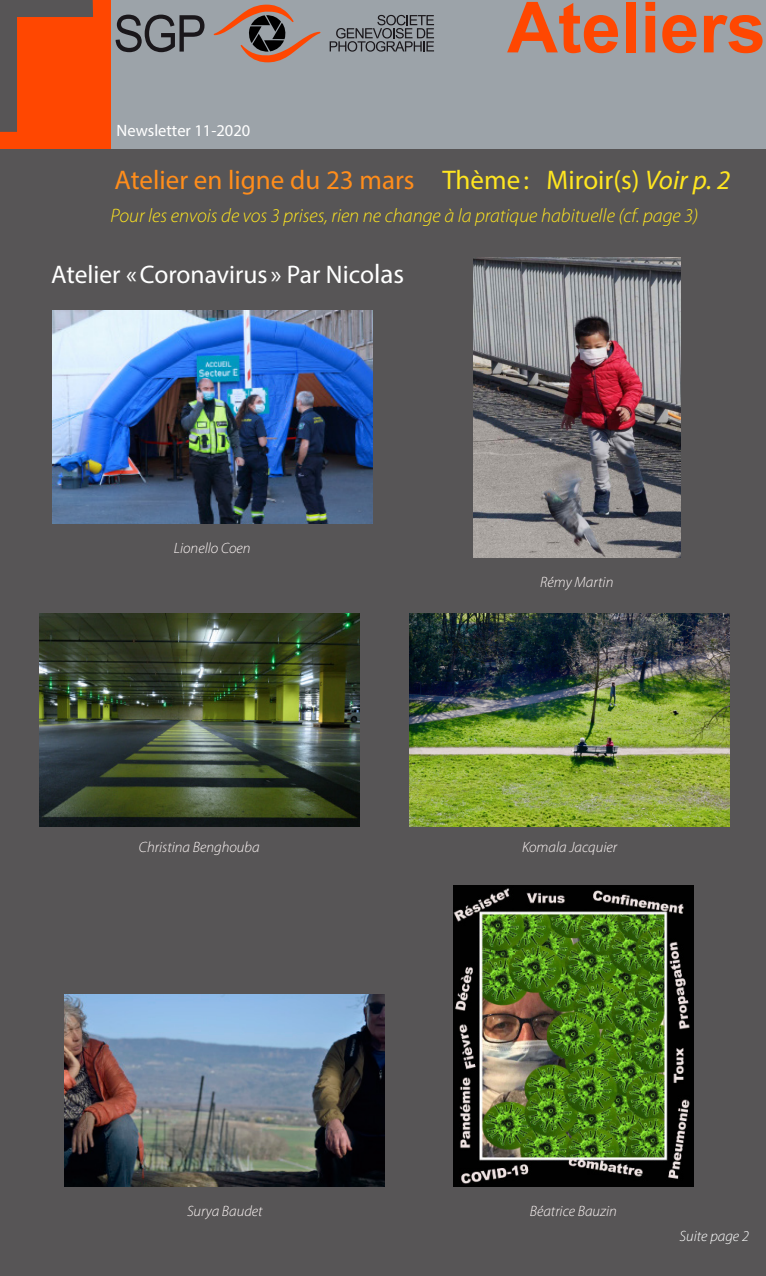
<style>
.page{position:relative;width:766px;height:1276px;background:#fff}
.page>*{position:absolute;margin:0;border:0;box-sizing:border-box;transform-origin:0 0}
.t1{font:700 70.5px "Arial";color:#ff4701}
.t2{font:27px "Myriad Pro";color:#ff8d1b}
.t3{font:25.5px "Myriad Pro";color:#fff}
.t4{font:italic 300 19.5px "Myriad Pro";color:#ffe620}
.t5{font:16.5px "Myriad Pro";color:#fff}
.t6{font:italic 300 15px "Myriad Pro";color:#fef7f6}
.t7{font:italic 300 15px "Myriad Pro";color:#fff}
.s1{color:#ffe620}
.s2{font-style:italic;color:#ffe620}
.s3{font-size:27px}
</style>
<div class="page">
<div style="left:0;top:0;width:765px;height:1276px;background:#575556"></div>
<div style="left:0;top:0;width:765px;height:149px;background:#9ca3a9"></div>
<div style="left:0;top:0;width:111px;height:149px;background:#ff4701"></div>
<svg style="left:0;top:0;width:93px;height:132px"></svg>
<svg style="left:329px;top:15px;width:105px;height:37px"></svg>
<svg style="left:116px;top:15px;width:88px;height:37px"></svg>
<svg style="left:214px;top:4px;width:106px;height:59px"></svg>
<img style="left:473px;top:258px;width:207px;height:299px">
<img style="left:52px;top:310px;width:320px;height:213px">
<img style="left:409px;top:613px;width:320px;height:213px">
<img style="left:39px;top:613px;width:320px;height:213px">
<img style="left:65px;top:994px;width:319px;height:192px">
<img style="left:453px;top:886px;width:240px;height:300px">
<h1 class="t1" style="left:507px;top:-22px;width:260px">Ateliers</h1>
<p class="t5" style="left:117px;top:120px;width:135px">Newsletter 11-2020</p>
<p class="t2" style="left:114px;top:163px;width:617px">Atelier en ligne du 23 mars <span class="s1">Thème: Miroir(s)</span> <span class="s2">Voir p. 2</span></p>
<p class="t4" style="left:111px;top:205px;width:589px">Pour les envois de vos 3 prises, rien ne change à la pratique habituelle (cf. page 3)</p>
<p class="t3" style="left:51px;top:259px;width:354px">Atelier «Coronavirus » Par Nico<span class="s3">las</span></p>
<p class="t6" style="left:174px;top:540px;width:78px">Lionello Coen</p>
<p class="t6" style="left:540px;top:574px;width:75px">Rémy Martin</p>
<p class="t6" style="left:139px;top:839px;width:122px">Christina Benghouba</p>
<p class="t6" style="left:522px;top:839px;width:97px">Komala Jacquier</p>
<p class="t6" style="left:187px;top:1203px;width:77px">Surya Baudet</p>
<p class="t6" style="left:529px;top:1203px;width:89px">Béatrice Bauzin</p>
<p class="t7" style="left:679px;top:1227px;width:71px">Suite page 2</p>
</div>
